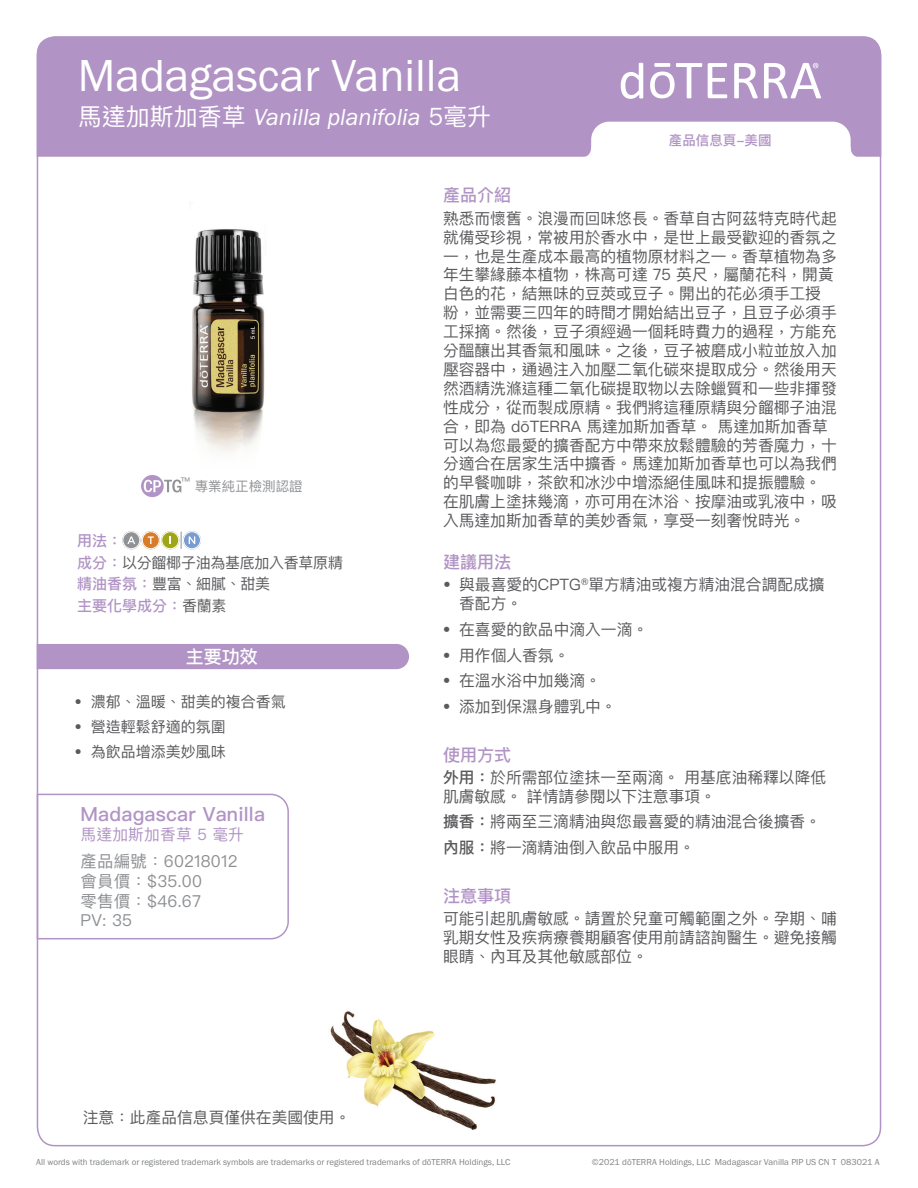
<style>
.page{position:relative;width:918px;height:1188px;background:#fff}
.page>*{position:absolute;margin:0;border:0;box-sizing:border-box;transform-origin:0 0}
.t1{font:46.5px "Franklin Gothic URW Boo";color:#fff}
.t2{font:24px "Franklin Gothic URW Boo Ita";color:#fff}
.t3{font:500 19.5px "Ping Fang TC";letter-spacing:.01em;color:#b194c5}
.t4{font:500 18px "Ping Fang TC";color:#fff}
.t5{font:500 17.1px "Ping Fang TC";color:#b194c5}
.t6{font:16.5px/19.8px "Ping Fang TC";letter-spacing:.01em;color:#8d8f92}
.t7{font:15.75px/18.9px "Ping Fang TC";color:#5a5a5d}
.t8{font:15.75px "Ping Fang TC";letter-spacing:.01em;color:#b194c5}
.t9{font:15px/21.5px "Ping Fang TC";letter-spacing:-.02em;color:#5a5a5d}
.t10{font:15px "Ping Fang TC";color:#5a5a5d}
.t11{font:13.5px "Ping Fang TC";color:#919295}
.t12{font:500 13.5px "Ping Fang TC";color:#b194c5}
.t13{font:9px "Franklin Gothic URW Boo";color:#808285}
.s1{font-family:"Ping Fang TC"}
.s2{font-weight:500;color:#b194c5}
.s3{font-weight:500}
</style>
<div class="page">
<div style="left:37px;top:36px;width:844px;height:121px;background:#b194c5"></div>
<svg style="left:734px;top:63px;width:24px;height:35px"></svg>
<svg style="left:708px;top:63px;width:19px;height:35px"></svg>
<svg style="left:650px;top:63px;width:52px;height:35px"></svg>
<svg style="left:621px;top:63px;width:22px;height:36px"></svg>
<svg style="left:764px;top:63px;width:57px;height:35px"></svg>
<svg style="left:581px;top:122px;width:280px;height:35px"></svg>
<img style="left:192px;top:229px;width:73px;height:223px">
<svg style="left:181px;top:532px;width:1px;height:17px"></svg>
<svg style="left:122px;top:531px;width:18px;height:18px"></svg>
<div style="left:123px;top:532px;width:17px;height:17px;border:1px solid #fff;border-radius:50%"></div>
<svg style="left:127px;top:536px;width:8px;height:8px"></svg>
<svg style="left:142px;top:531px;width:18px;height:18px"></svg>
<div style="left:142px;top:532px;width:17px;height:17px;border:1px solid #fff;border-radius:50%"></div>
<svg style="left:148px;top:536px;width:6px;height:8px"></svg>
<svg style="left:161px;top:531px;width:18px;height:18px"></svg>
<div style="left:162px;top:532px;width:17px;height:17px;border:1px solid #fff;border-radius:50%"></div>
<svg style="left:183px;top:531px;width:18px;height:18px"></svg>
<div style="left:183px;top:532px;width:18px;height:17px;border:1px solid #fff;border-radius:50%"></div>
<svg style="left:189px;top:536px;width:6px;height:8px"></svg>
<div style="left:37px;top:644px;width:372px;height:25px;background:#b194c5"></div>
<svg style="left:36px;top:793px;width:253px;height:147px"></svg>
<img style="left:330px;top:1011px;width:166px;height:119px">
<svg style="left:141px;top:475px;width:40px;height:22px"></svg>
<h1 class="t1" style="left:78px;top:47px;width:385px">Madagascar Vanilla</h1>
<h2 class="t2" style="left:78px;top:102px;width:415px"><span class="s1">馬達加斯加香草</span> Vanilla planifolia <span class="s1">5毫升</span></h2>
<p class="t12" style="left:669px;top:132px;width:104px">產品信息頁-美國</p>
<p class="t11" style="left:181px;top:478px;width:123px"><sup>™</sup> 專業純正檢測認證</p>
<p class="t9" style="left:77px;top:530px;width:267px"><span class="s2">用法：<br>成分：</span>以分餾椰子油為基底加入香草原精<span class="s2">精油香氛：</span>豐富、細膩、甜美<br><span class="s2">主要化學成分：</span>香蘭素</p>
<p class="t4" style="left:186px;top:646px;width:74px">主要功效</p>
<p class="t10" style="left:75px;top:693px;width:213px">• 濃郁、溫暖、甜美的複合香氣</p>
<p class="t10" style="left:75px;top:718px;width:153px">• 營造輕鬆舒適的氛圍</p>
<p class="t10" style="left:75px;top:742px;width:153px">• 為飲品增添美妙風味</p>
<p class="t3" style="left:81px;top:802px;width:186px">Madagascar Vanilla</p>
<p class="t8" style="left:81px;top:825px;width:165px">馬達加斯加香草 5 毫升</p>
<p class="t6" style="left:81px;top:851px;width:159px">產品編號：60218012會員價：$35.00<br>零售價：$46.67<br>PV: 35</p>
<p class="t7" style="left:83px;top:1108px;width:269px">注意：此產品信息頁僅供在美國使用。</p>
<p class="t5" style="left:443px;top:185px;width:70px">產品介紹</p>
<p class="t7" style="left:443px;top:208px;width:395px">熟悉而懷舊。浪漫而回味悠長。香草自古阿茲特克時代起就備受珍視，常被用於香水中，是世上最受歡迎的香氛之一，也是生產成本最高的植物原材料之一。香草植物為多年生攀緣藤本植物，株高可達 75 英尺，屬蘭花科，開黃白色的花，結無味的豆莢或豆子。開出的花必須手工授粉，並需要三四年的時間才開始結出豆子，且豆子必須手工採摘。然後，豆子須經過一個耗時費力的過程，方能充分醞釀出其香氣和風味。之後，豆子被磨成小粒並放入加壓容器中，通過注入加壓二氧化碳來提取成分。然後用天然酒精洗滌這種二氧化碳提取物以去除蠟質和一些非揮發性成分，從而製成原精。我們將這種原精與分餾椰子油混合，即為 dōTERRA 馬達加斯加香草。馬達加斯加香草可以為您最愛的擴香配方中帶來放鬆體驗的芳香魔力，十分適合在居家生活中擴香。馬達加斯加香草也可以為我們的早餐咖啡，茶飲和冰沙中增添絕佳風味和提振體驗。在肌膚上塗抹幾滴，亦可用在沐浴、按摩油或乳液中，吸入馬達加斯加香草的美妙香氣，享受一刻奢悅時光。</p>
<p class="t5" style="left:443px;top:552px;width:70px">建議用法</p>
<p class="t7" style="left:459px;top:575px;width:367px;text-indent:-16px">• 與最喜愛的CPTG<sup>®</sup>單方精油或複方精油混合調配成擴香配方。</p>
<p class="t7" style="left:443px;top:620px;width:207px">• 在喜愛的飲品中滴入一滴。</p>
<p class="t7" style="left:443px;top:645px;width:128px">• 用作個人香氛。</p>
<p class="t7" style="left:443px;top:671px;width:159px">• 在溫水浴中加幾滴。</p>
<p class="t7" style="left:443px;top:697px;width:175px">• 添加到保濕身體乳中。</p>
<p class="t5" style="left:443px;top:744px;width:70px">使用方式</p>
<p class="t7" style="left:443px;top:768px;width:385px"><span class="s3">外用：</span>於所需部位塗抹一至兩滴。用基底油稀釋以降低肌膚敏感。詳情請參閱以下注意事項。</p>
<p class="t7" style="left:443px;top:809px;width:379px;line-height:25.7px"><span class="s3">擴香：</span>將兩至三滴精油與您最喜愛的精油混合後擴香。<span class="s3">內服：</span>將一滴精油倒入飲品中服用。</p>
<p class="t5" style="left:443px;top:885px;width:70px">注意事項</p>
<p class="t7" style="left:443px;top:909px;width:395px;text-align:justify">可能引起肌膚敏感。請置於兒童可觸範圍之外。孕期、哺乳期女性及疾病療養期顧客使用前請諮詢醫生。避免接觸眼睛、內耳及其他敏感部位。</p>
<p class="t13" style="left:36px;top:1156px;width:476px">All words with trademark or registered trademark symbols are trademarks or registered trademarks of dōTERRA Holdings, LLC</p>
<p class="t13" style="left:592px;top:1156px;width:289px">©2021 dōTERRA Holdings, LLC Madagascar Vanilla PIP US CN T 083021 A</p>
</div>
